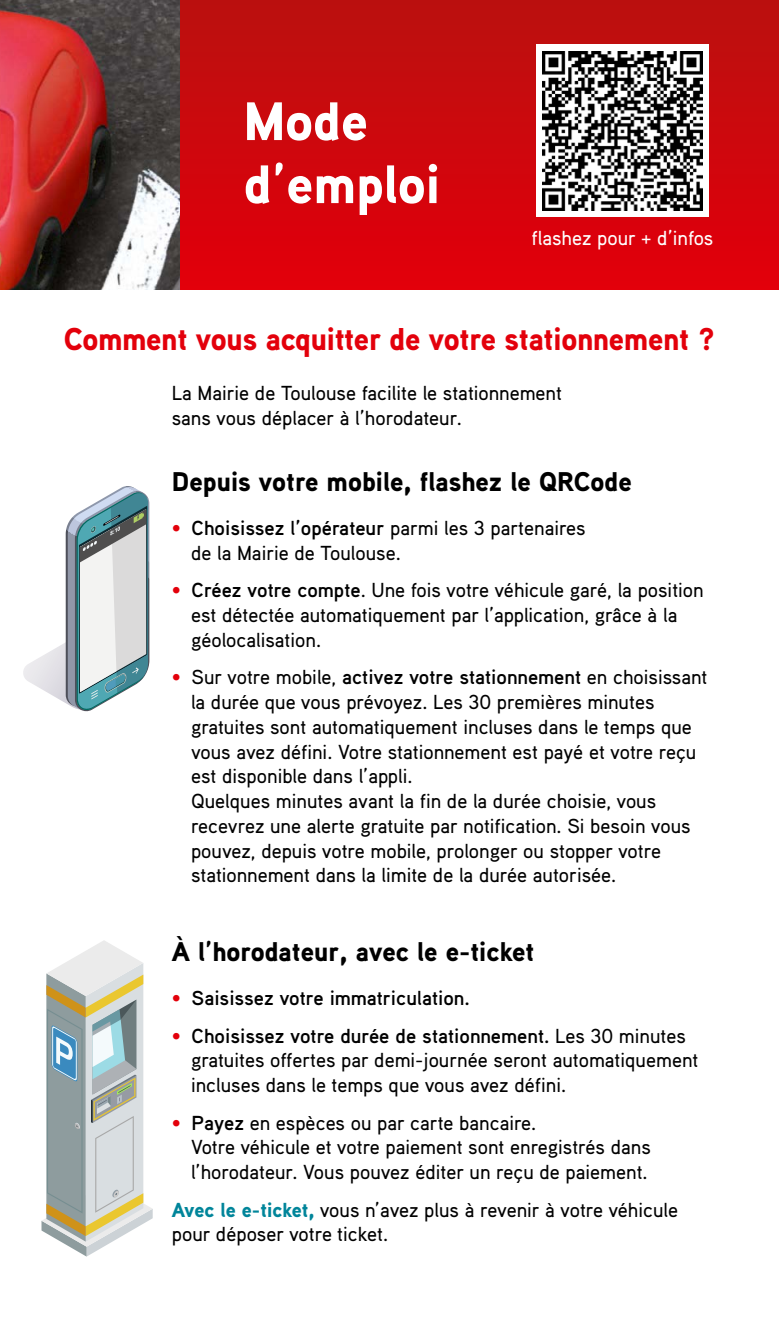
<style>
.page{position:relative;width:779px;height:1340px;background:#fff}
.page>*{position:absolute;margin:0;border:0;box-sizing:border-box;transform-origin:0 0}
.t1{font:900 54px/63px "Aaux Pro";color:#fff}
.t2{font:900 31.5px "Aaux Pro";letter-spacing:-.01em;color:#e3000b}
.t3{font:900 27px "Aaux Pro";color:#000}
.t4{font:500 20.25px/24.8px "Aaux Pro";color:#000}
.t5{font:700 20.25px "Aaux Pro";color:#000}
.t6{font:500 20.25px "Aaux Pro";color:#fff}
.s1{color:#e3000b}
.s2{font-weight:700}
.s3{font-weight:500;color:#e3000b}
.s4{font-weight:900;color:#00859a}
</style>
<div class="page">
<div style="left:0;top:0;width:778px;height:289px;background:linear-gradient(to bottom,#ba1311,#e2000b)"></div>
<img style="left:0;top:0;width:180px;height:289px">
<div style="left:536px;top:45px;width:172px;height:172px;background:#fff"></div>
<img style="left:542px;top:51px;width:159px;height:160px">
<svg style="left:23px;top:486px;width:126px;height:226px"></svg>
<svg style="left:41px;top:940px;width:112px;height:316px"></svg>
<h1 class="t1" style="left:244px;top:88px;width:198px">Mode d’emploi</h1>
<p class="t6" style="left:531px;top:225px;width:183px">flashez pour + d’infos</p>
<h2 class="t2" style="left:64px;top:319px;width:652px">Comment vous acquitter de votre stationnement ?</h2>
<p class="t4" style="left:172px;top:380px;width:391px">La Mairie de Toulouse facilite le stationnement sans vous déplacer à l’horodateur.</p>
<h3 class="t3" style="left:172px;top:464px;width:461px">Depuis votre mobile, flashez le QRCode</h3>
<p class="t4" style="left:191px;top:515px;width:396px;text-indent:-19px"><span class="s1">•</span> <span class="s2">Choisissez l’opérateur</span> parmi les 3 partenaires de la Mairie de Toulouse.</p>
<p class="t4" style="left:191px;top:577px;width:514px;text-indent:-19px"><span class="s1">•</span> <span class="s2">Créez votre compte</span>. Une fois votre véhicule garé, la position est détectée automatiquement par l’application, grâce à la géolocalisation.</p>
<p class="t4" style="left:191px;top:664px;width:517px;text-indent:-19px"><span class="s1">•</span> Sur votre mobile, <span class="s2">activez votre stationnement</span> en choisissant la durée que vous prévoyez. Les 30 premières minutes gratuites sont automatiquement incluses dans le temps que vous avez défini. Votre stationnement est payé et votre reçu est disponible dans l’appli.<br>Quelques minutes avant la fin de la durée choisie, vous recevrez une alerte gratuite par notification. Si besoin vous pouvez, depuis votre mobile, prolonger ou stopper votre stationnement dans la limite de la durée autorisée.</p>
<h3 class="t3" style="left:172px;top:934px;width:364px">À l’horodateur, avec le e-ticket</h3>
<p class="t5" style="left:172px;top:985px;width:299px"><span class="s3">•</span> Saisissez votre immatriculation.</p>
<p class="t4" style="left:191px;top:1022px;width:508px;text-indent:-19px"><span class="s1">•</span> <span class="s2">Choisissez votre durée de stationnement.</span> Les 30 minutes gratuites offertes par demi-journée seront automatiquement incluses dans le temps que vous avez défini.</p>
<p class="t4" style="left:191px;top:1109px;width:461px;text-indent:-19px"><span class="s1">•</span> <span class="s2">Payez</span> en espèces ou par carte bancaire.<br>Votre véhicule et votre paiement sont enregistrés dans l’horodateur. Vous pouvez éditer un reçu de paiement.</p>
<p class="t4" style="left:172px;top:1196px;width:507px"><span class="s4">Avec le e-ticket,</span> vous n’avez plus à revenir à votre véhicule pour déposer votre ticket.</p>
</div>
